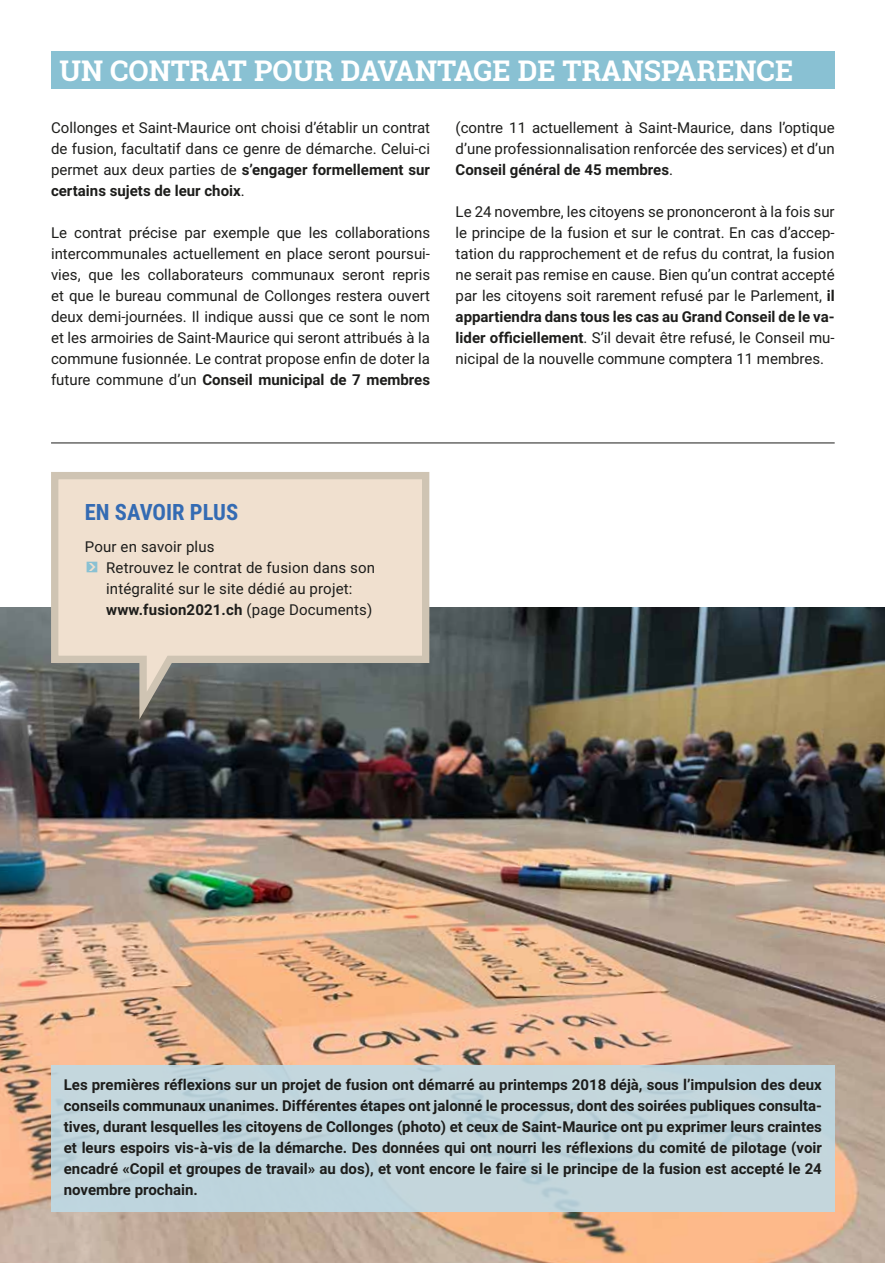
<style>
.page{position:relative;width:885px;height:1263px;background:#fff}
.page>*{position:absolute;margin:0;border:0;box-sizing:border-box;transform-origin:0 0}
.t1{font:700 28.5px "Roboto Slab";color:#fff}
.t2{font:700 22.5px "Roboto Condensed";color:#346bb3}
.t3{font:15px/21px "Roboto";color:#1d1d1b;text-align:justify}
.t4{font:700 15px/21px "Roboto";color:#1d1d1b;text-align:justify}
.s1{font-weight:700}
.s2{font-family:"Arrowdyn";font-weight:700;font-size:12px;color:#89c1d3}
.s3{font-weight:400}
</style>
<div class="page">
<img style="left:0;top:607px;width:884px;height:656px">
<div style="left:51px;top:51px;width:783px;height:38px;background:#89c1d3"></div>
<hr style="left:51px;top:443px;width:783px;height:1px;background:#1d1d1b">
<div style="left:51px;top:1066px;width:783px;height:146px;background:#c4d6dc"></div>
<svg style="left:47px;top:472px;width:386px;height:261px;background:#c5bbae"></svg>
<h1 class="t1" style="left:60px;top:51px;width:735px">UN CONTRAT POUR DAVANTAGE DE TRANSPARENCE</h1>
<p class="t3" style="left:51px;top:117px;width:380px">Collonges et Saint-Maurice ont choisi d’établir un contrat de fusion, facultatif dans ce genre de démarche. Celui-ci permet aux deux parties de <span class="s1">s’engager formellement sur certains sujets de leur choix</span>.</p>
<p class="t3" style="left:51px;top:222px;width:380px">Le contrat précise par exemple que les collaborations intercommunales actuellement en place seront poursui&shy;vies, que les collaborateurs communaux seront repris et que le bureau communal de Collonges restera ouvert deux demi-journées. Il indique aussi que ce sont le nom et les armoiries de Saint-Maurice qui seront attribués à la commune fusionnée. Le contrat propose enfin de doter la future commune d’un <span class="s1">Conseil municipal de 7 membres</span></p>
<p class="t3" style="left:455px;top:117px;width:380px">(contre 11 actuellement à Saint-Maurice, dans l’optique d’une professionnalisation renforcée des services) et d’un <span class="s1">Conseil général de 45 membres</span>.</p>
<p class="t3" style="left:455px;top:201px;width:380px">Le 24 novembre, les citoyens se prononceront à la fois sur le principe de la fusion et sur le contrat. En cas d’accep&shy;tation du rapprochement et de refus du contrat, la fusion ne serait pas remise en cause. Bien qu’un contrat accepté par les citoyens soit rarement refusé par le Parlement, <span class="s1">il appartiendra dans tous les cas au Grand Conseil de le va&shy;lider officiellement</span>. S’il devait être refusé, le Conseil mu&shy;nicipal de la nouvelle commune comptera 11 membres.</p>
<h2 class="t2" style="left:85px;top:496px;width:155px">EN SAVOIR PLUS</h2>
<p class="t3" style="left:85px;top:535px;width:131px">Pour en savoir plus</p>
<p class="t3" style="left:86px;top:556px;width:290px"><span class="s2">Ç</span> Retrouvez le contrat de fusion dans son</p>
<p class="t3" style="left:106px;top:577px;width:248px">intégralité sur le site dédié au projet:</p>
<p class="t4" style="left:106px;top:598px;width:268px">www.fusion2021.ch <span class="s3">(page Documents)</span></p>
<p class="t4" style="left:64px;top:1073px;width:759px">Les premières réflexions sur un projet de fusion ont démarré au printemps 2018 déjà, sous l’impulsion des deux conseils communaux unanimes. Différentes étapes ont jalonné le processus, dont des soirées publiques consulta&shy;tives, durant lesquelles les citoyens de Collonges (photo) et ceux de Saint-Maurice ont pu exprimer leurs craintes et leurs espoirs vis-à-vis de la démarche. Des données qui ont nourri les réflexions du comité de pilotage (voir encadré «Copil et groupes de travail» au dos), et vont encore le faire si le principe de la fusion est accepté le 24 novembre prochain.</p>
</div>
